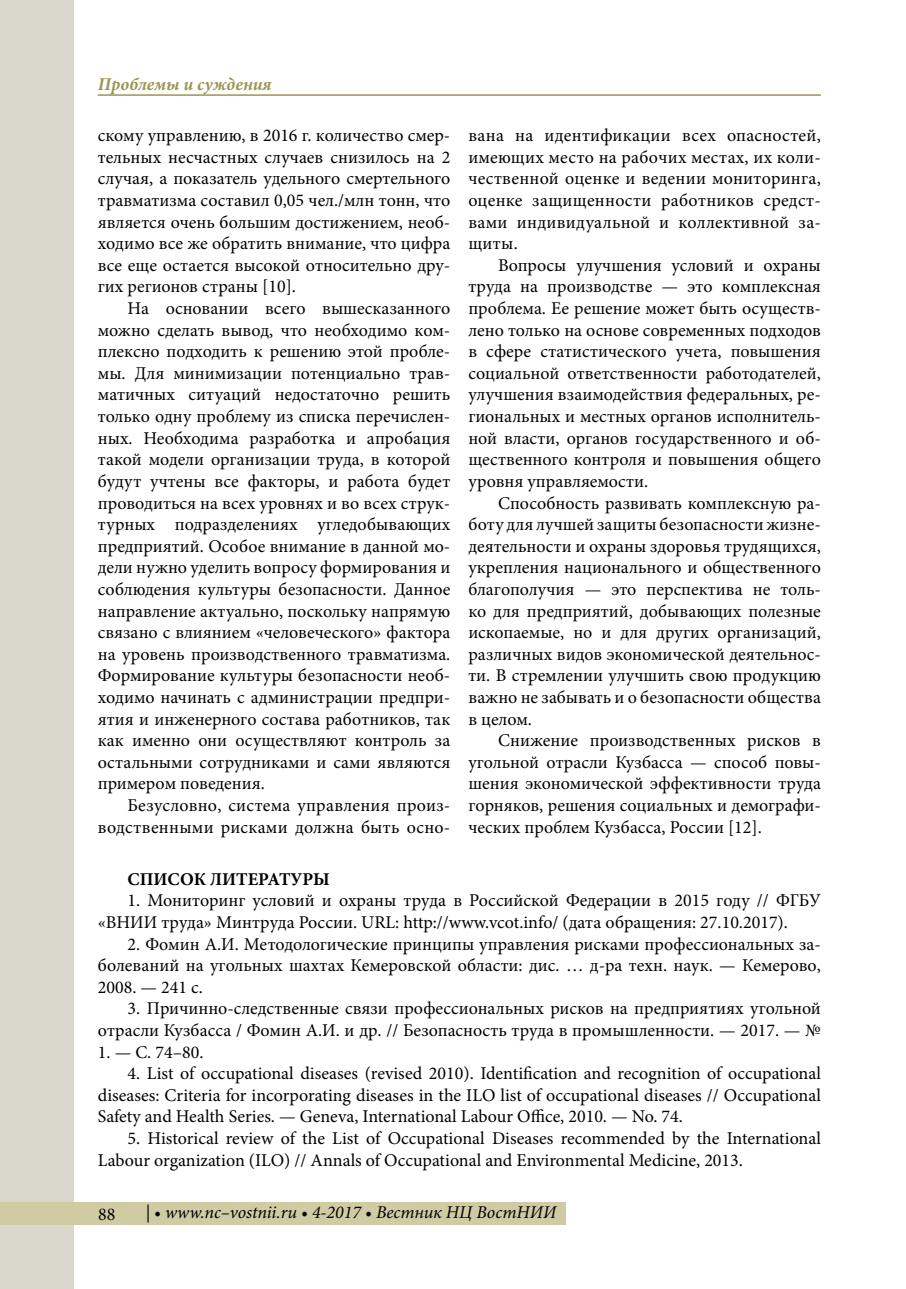
<style>
.page{position:relative;width:906px;height:1289px;background:#fff}
.page>*{position:absolute;margin:0;border:0;box-sizing:border-box;transform-origin:0 0}
.t1{font:18px/21.6px "Minion Pro";color:#000;text-align:justify}
.t2{font:italic 18px "Minion Pro";color:#000}
.t3{font:italic 700 18px "Minion Pro";color:#9c9552}
.t4{font:700 18px "Minion Pro";color:#000}
</style>
<div class="page">
<div style="left:0;top:0;width:74px;height:1288px;background:#dad8cc"></div>
<div style="left:0;top:1201px;width:566px;height:23px;background:#d1cba4"></div>
<hr style="left:98px;top:94px;width:723px;height:2px;background:#9c9552">
<p class="t3" style="left:98px;top:71px;width:175px">Проблемы и суждения</p>
<p class="t1" style="left:98px;top:125px;width:354px">скому управлению, в 2016 г. количество смер&shy;тельных несчастных случаев снизилось на 2 случая, а показатель удельного смертельного травматизма составил 0,05 чел./млн тонн, что является очень большим достижением, необ&shy;ходимо все же обратить внимание, что цифра все еще остается высокой относительно дру&shy;гих регионов страны [10].</p>
<p class="t1" style="left:98px;top:297px;width:354px;text-indent:30px">На основании всего вышесказанного можно сделать вывод, что необходимо ком&shy;плексно подходить к решению этой пробле&shy;мы. Для минимизации потенциально трав&shy;матичных ситуаций недостаточно решить только одну проблему из списка перечислен&shy;ных. Необходима разработка и апробация такой модели организации труда, в которой будут учтены все факторы, и работа будет проводиться на всех уровнях и во всех струк&shy;турных подразделениях угледобывающих предприятий. Особое внимание в данной мо&shy;дели нужно уделить вопросу формирования и соблюдения культуры безопасности. Данное направление актуально, поскольку напрямую связано с влиянием «человеческого» фактора на уровень производственного травматизма.<br>Формирование культуры безопасности необ&shy;ходимо начинать с администрации предпри&shy;ятия и инженерного состава работников, так как именно они осуществляют контроль за остальными сотрудниками и сами являются примером поведения.</p>
<p class="t1" style="left:98px;top:794px;width:354px;text-align:right">Безусловно, система управления произ&shy;водственными рисками должна быть осно-</p>
<p class="t1" style="left:468px;top:125px;width:354px">вана на идентификации всех опасностей, имеющих место на рабочих местах, их коли&shy;чественной оценке и ведении мониторинга, оценке защищенности работников средст&shy;вами индивидуальной и коллективной за&shy;щиты.</p>
<p class="t1" style="left:468px;top:254px;width:354px;text-indent:30px">Вопросы улучшения условий и охраны труда на производстве — это комплексная проблема. Ее решение может быть осуществ&shy;лено только на основе современных подходов в сфере статистического учета, повышения социальной ответственности работодателей, улучшения взаимодействия федеральных, ре&shy;гиональных и местных органов исполнитель&shy;ной власти, органов государственного и об&shy;щественного контроля и повышения общего уровня управляемости.</p>
<p class="t1" style="left:468px;top:492px;width:354px;text-indent:30px">Способность развивать комплексную ра&shy;боту для лучшей защиты безопасности жизне&shy;деятельности и охраны здоровья трудящихся, укрепления национального и общественного благополучия — это перспектива не толь&shy;ко для предприятий, добывающих полезные ископаемые, но и для других организаций, различных видов экономической деятельнос&shy;ти. В стремлении улучшить свою продукцию важно не забывать и о безопасности общества в целом.</p>
<p class="t1" style="left:468px;top:729px;width:354px;text-indent:30px">Снижение производственных рисков в угольной отрасли Кузбасса — способ повы&shy;шения экономической эффективности труда горняков, решения социальных и демографи&shy;ческих проблем Кузбасса, России [12].</p>
<p class="t4" style="left:128px;top:866px;width:204px">СПИСОК ЛИТЕРАТУРЫ</p>
<p class="t1" style="left:98px;top:889px;width:724px;text-indent:30px">1. Мониторинг условий и охраны труда в Российской Федерации в 2015 году // ФГБУ «ВНИИ труда» Минтруда России. URL: http://www.vcot.info/ (дата обращения: 27.10.2017).</p>
<p class="t1" style="left:98px;top:933px;width:724px;text-indent:30px">2. Фомин А.И. Методологические принципы управления рисками профессиональных за&shy;болеваний на угольных шахтах Кемеровской области: дис. … д-ра техн. наук. — Кемерово, 2008. — 241 с.</p>
<p class="t1" style="left:98px;top:997px;width:724px;text-align:right">3. Причинно-следственные связи профессиональных рисков на предприятиях угольной отрасли Кузбасса / Фомин А.И. и др. // Безопасность труда в промышленности. — 2017. — №</p>
<p class="t1" style="left:98px;top:1041px;width:107px">1. — С. 74–80.</p>
<p class="t1" style="left:98px;top:1062px;width:724px;text-indent:30px">4. List of occupational diseases (revised 2010). Identification and recognition of occupational diseases: Criteria for incorporating diseases in the ILO list of occupational diseases // Occupational Safety and Health Series. — Geneva, International Labour Office, 2010. — No. 74.</p>
<p class="t1" style="left:98px;top:1127px;width:724px;text-indent:30px">5. Historical review of the List of Occupational Diseases recommended by the International<br>Labour organization (ILO) // Annals of Occupational and Environmental Medicine, 2013.</p>
<p class="t1" style="left:98px;top:1203px;width:19px">88</p>
<p class="t2" style="left:146px;top:1199px;width:412px">| • www.nc–vostnii.ru • 4-2017 • Вестник НЦ ВостНИИ</p>
</div>
